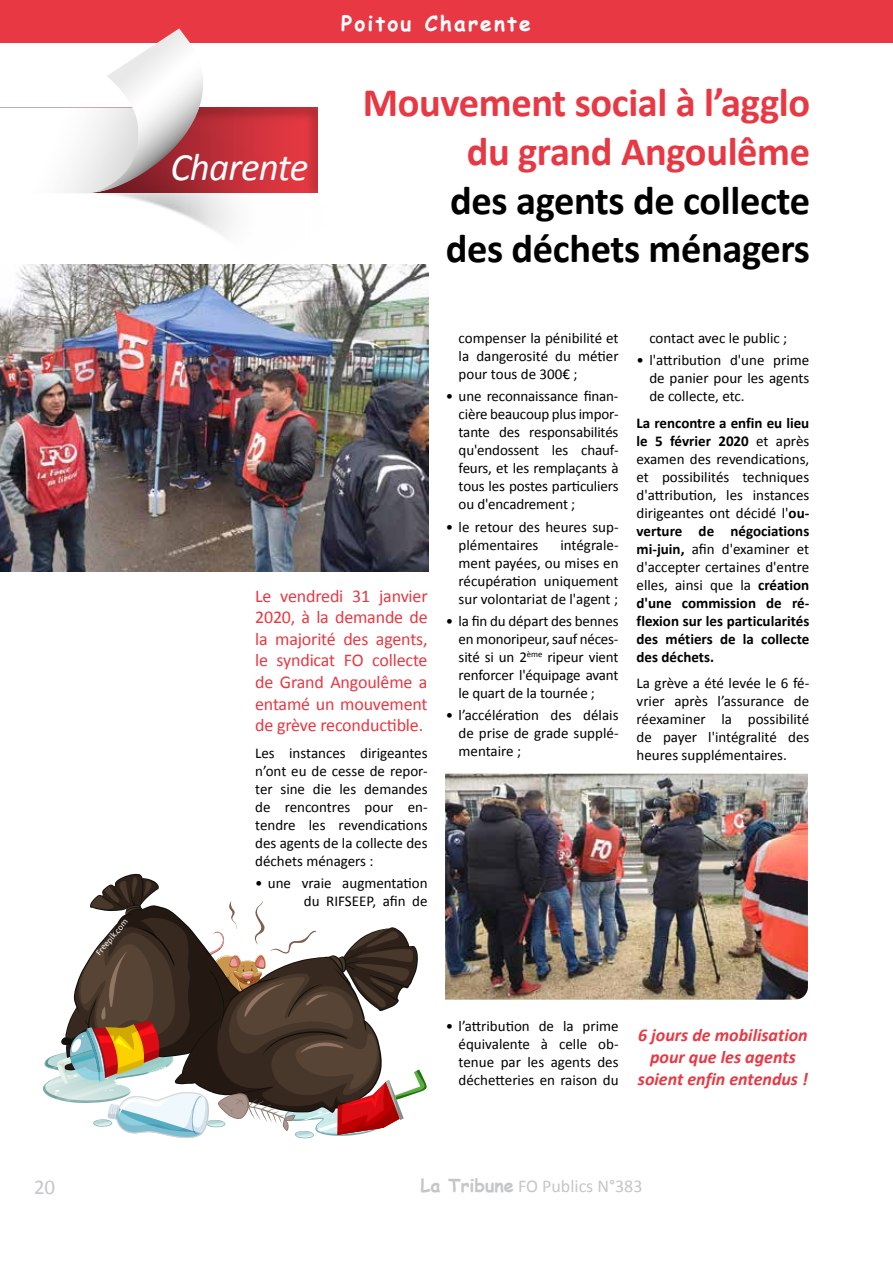
<style>
.page{position:relative;width:893px;height:1263px;background:#fff}
.page>*{position:absolute;margin:0;border:0;box-sizing:border-box;transform-origin:0 0}
.t1{font:700 40.5px/48.6px "Calibri";letter-spacing:-.01em;color:#e83843;text-align:right}
.t2{font:700 40.5px/48.6px "Calibri";letter-spacing:-.01em;color:#000}
.t3{font:italic 39px "Calibri";letter-spacing:-.02em;color:#fff}
.t4{font:700 21px "Comic Sans MS";letter-spacing:.1em;color:#fdfeff}
.t5{font:21px "Calibri";color:#c4c6c9}
.t6{font:18px/21.6px "Calibri";letter-spacing:-.01em;color:#e83843;text-align:justify}
.t7{font:italic 700 18px/21.6px "Calibri";color:#e83843;text-align:center}
.t8{font:18px "Calibri";color:#c4c6c9}
.t9{font:15px/18px "Calibri";color:#000;text-align:justify}
.t10{font:9px "Calibri";color:#fff}
.s1{font-weight:700}
.s2{font-family:"Comic Sans MS";font-weight:700}
</style>
<div class="page">
<div style="left:0;top:0;width:893px;height:43px;background:#e83843"></div>
<img style="left:50px;top:107px;width:274px;height:158px">
<svg style="left:0;top:28px;width:207px;height:165px"></svg>
<img style="left:0;top:265px;width:428px;height:306px">
<img style="left:445px;top:774px;width:363px;height:226px">
<svg style="left:43px;top:873px;width:384px;height:266px"></svg>
<h2 class="t3" style="left:170px;top:140px;width:139px">Charente</h2>
<h3 class="t4" style="left:341px;top:7px;width:191px">Poitou Charente</h3>
<h1 class="t1" style="left:363px;top:79px;width:449px">Mouvement social à l’agglo du grand Angoulême</h1>
<h1 class="t2" style="left:446px;top:176px;width:366px">des agents de collecte des déchets ménagers</h1>
<p class="t10" style="left:93px;top:950px;width:46px;rotate:-50deg">Freepik.com</p>
<p class="t6" style="left:255px;top:585px;width:174px">Le vendredi 31 janvier 2020, à la demande de la majorité des agents, le syndicat FO collecte de Grand Angoulême a entamé un mouvement de grève reconductible.</p>
<p class="t9" style="left:255px;top:744px;width:174px">Les instances dirigeantes n’ont eu de cesse de repor&shy;ter sine die les demandes de rencontres pour en&shy;tendre les revendications des agents de la collecte des déchets ménagers :</p>
<p class="t9" style="left:255px;top:874px;width:174px;text-align:right">• une vraie augmentation du RIFSEEP, afin de</p>
<p class="t9" style="left:459px;top:329px;width:161px">compenser la pénibilité et la dangerosité du métier pour tous de 300€ ;</p>
<p class="t9" style="left:459px;top:387px;width:161px;text-indent:-13px">• une reconnaissance finan&shy;cière beaucoup plus impor&shy;tante des responsabilités qu'endossent les chauf&shy;feurs, et les remplaçants à tous les postes particuliers ou d'encadrement ;</p>
<p class="t9" style="left:459px;top:518px;width:161px;text-indent:-13px">• le retour des heures sup&shy;plémentaires</p>
<p class="t9" style="left:459px;top:536px;width:161px;text-indent:102px">intégrale&shy;ment payées, ou mises en récupération uniquement sur volontariat de l'agent ;</p>
<p class="t9" style="left:459px;top:612px;width:161px;text-indent:-13px">• la fin du départ des bennes en monoripeur, sauf néces&shy;sité si un 2<sup>ème</sup> ripeur vient renforcer l'équipage avant le quart de la tournée ;</p>
<p class="t9" style="left:459px;top:706px;width:161px;text-indent:-13px">• l’accélération des délais de prise de grade supplé&shy;mentaire ;</p>
<p class="t9" style="left:649px;top:329px;width:139px">contact avec le public ;</p>
<p class="t9" style="left:649px;top:351px;width:161px;text-indent:-13px">• l'attribution d'une prime de panier pour les agents de collecte, etc.</p>
<p class="t9" style="left:637px;top:414px;width:174px"><span class="s1">La rencontre a enfin eu lieu le 5 février 2020</span> et après examen des revendications, et possibilités techniques d'attribution, les instances dirigeantes ont décidé l'<span class="s1">ou&shy;verture de négociations mi-juin,</span> afin d'examiner et d'accepter certaines d'entre elles, ainsi que la <span class="s1">création d'une commission de ré&shy;flexion sur les particularités des métiers de la collecte des déchets.</span></p>
<p class="t9" style="left:637px;top:674px;width:174px">La grève a été levée le 6 fé&shy;vrier après l’assurance de réexaminer la possibilité de payer l'intégralité des heures supplémentaires.</p>
<p class="t9" style="left:459px;top:1016px;width:161px;text-indent:-13px">• l’attribution de la prime équivalente à celle ob&shy;tenue par les agents des déchetteries en raison du</p>
<p class="t7" style="left:638px;top:1024px;width:172px">6 jours de mobilisation pour que les agents soient enfin entendus !</p>
<h3 class="t5" style="left:34px;top:1173px;width:23px">20</h3>
<p class="t8" style="left:421px;top:1175px;width:223px"><span class="s2">La Tribune</span> FO Publics N°383</p>
</div>
